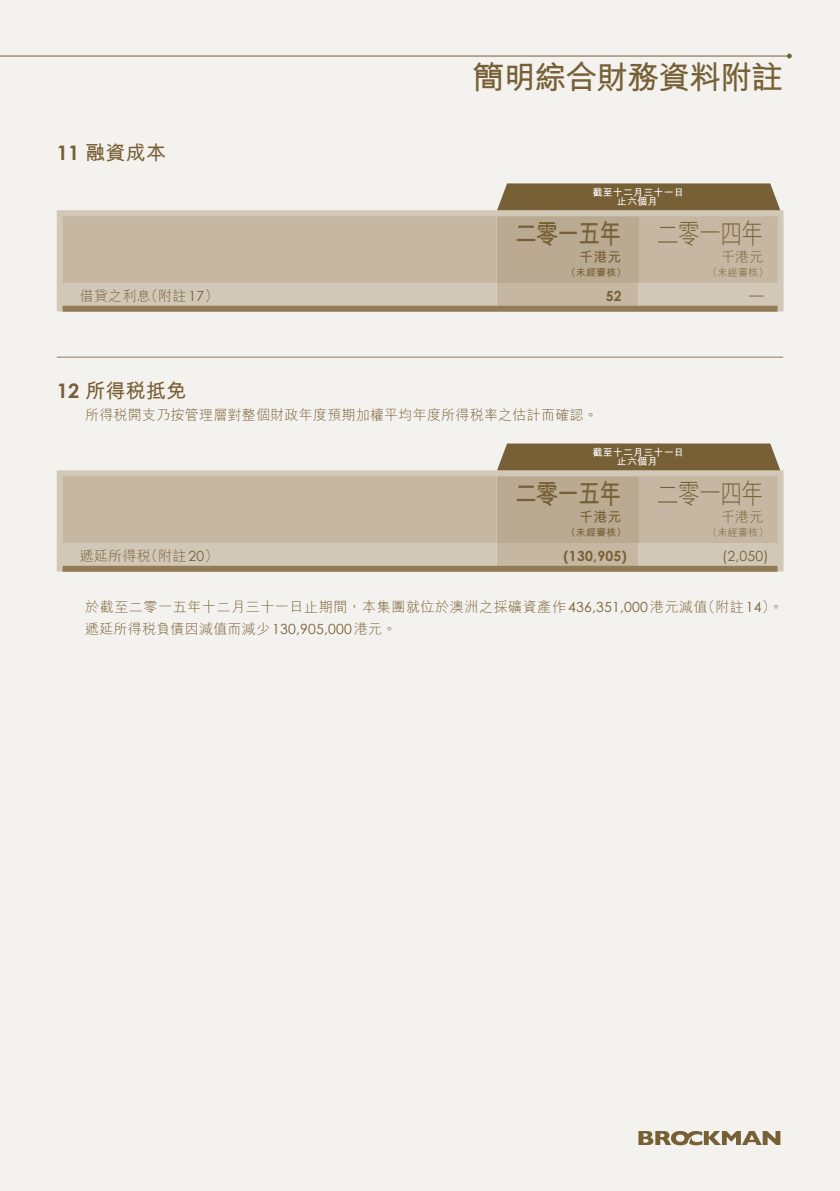
<style>
.page{position:relative;width:840px;height:1191px;background:#fff}
.page>*{position:absolute;margin:0;border:0;box-sizing:border-box;transform-origin:0 0}
.t1{font:32px "M Hei HK Bold E Ten B5 H";letter-spacing:-.035em;color:#776036}
.t2{font:28px "M Hei HK Bold E Ten B5 H";letter-spacing:-.06em;color:#776036;scale:.8 1}
.t3{font:28px "M Hei HK Light E Ten B5 H";letter-spacing:-.06em;color:#776036;scale:.8 1}
.t4{font:20px "M Hei HK Bold E Ten B5 H";letter-spacing:.015em;color:#776036}
.t5{font:14px/22px "M Hei HK Light E Ten B5 H";letter-spacing:.04em;color:#776036}
.t6{font:14px "M Hei HK Light E Ten B5 H";letter-spacing:.015em;color:#776036}
.t7{font:700 14px "Century Gothic";letter-spacing:.015em;color:#776036}
.t8{font:14px "Century Gothic";color:#776036}
.t9{font:14px "M Hei HK Bold E Ten B5 H";letter-spacing:.015em;color:#776036}
.t10{font:10px/9px "M Hei HK Bold E Ten B5 H";letter-spacing:.015em;color:#fff;text-align:center}
.t11{font:10px "M Hei HK Bold E Ten B5 H";letter-spacing:.015em;color:#776036}
.t12{font:10px "M Hei HK Light E Ten B5 H";letter-spacing:.015em;color:#776036}
.s1{font-family:"Century Gothic";font-weight:700}
.s2{font-family:"Century Gothic"}
</style>
<div class="page">
<div style="left:0;top:0;width:839px;height:1191px;background:#f4f2ee"></div>
<svg style="left:638px;top:1131px;width:142px;height:14px"></svg>
<hr style="left:0;top:56px;width:789px;height:1px;background:#776036">
<svg style="left:786px;top:54px;width:5px;height:4px"></svg>
<div style="left:63px;top:216px;width:714px;height:67px;background:#c5b7a2"></div>
<div style="left:496px;top:213px;width:142px;height:70px;background:#b9aa91"></div>
<svg style="left:63px;top:283px;width:714px;height:23px;background:#cec3b2"></svg>
<div style="left:57px;top:210px;width:439px;height:6px;background:#d2c8b8"></div>
<div style="left:57px;top:216px;width:6px;height:67px;background:#d2c8b8"></div>
<div style="left:496px;top:210px;width:287px;height:6px;background:#d2c8b8"></div>
<div style="left:777px;top:216px;width:6px;height:67px;background:#d2c8b8"></div>
<div style="left:57px;top:283px;width:6px;height:28px;background:#d2c8b8"></div>
<div style="left:777px;top:283px;width:6px;height:28px;background:#d2c8b8"></div>
<svg style="left:497px;top:183px;width:282px;height:27px;background:#7c663e"></svg>
<div style="left:63px;top:306px;width:714px;height:6px;background:#917c57"></div>
<hr style="left:57px;top:356px;width:725px;height:1px;background:#917c57">
<div style="left:63px;top:476px;width:714px;height:67px;background:#c5b7a2"></div>
<div style="left:496px;top:473px;width:142px;height:70px;background:#b9aa91"></div>
<svg style="left:63px;top:543px;width:714px;height:23px;background:#cec3b2"></svg>
<div style="left:57px;top:470px;width:439px;height:6px;background:#d2c8b8"></div>
<div style="left:57px;top:476px;width:6px;height:67px;background:#d2c8b8"></div>
<div style="left:496px;top:470px;width:287px;height:6px;background:#d2c8b8"></div>
<div style="left:777px;top:476px;width:6px;height:67px;background:#d2c8b8"></div>
<div style="left:57px;top:543px;width:6px;height:28px;background:#d2c8b8"></div>
<div style="left:777px;top:543px;width:6px;height:28px;background:#d2c8b8"></div>
<svg style="left:497px;top:443px;width:282px;height:27px;background:#7d673f"></svg>
<div style="left:63px;top:566px;width:714px;height:6px;background:#917c57"></div>
<h3 class="t4" style="left:57px;top:145px;width:111px"><span class="s1">11</span> 融資成本</h3>
<h1 class="t1" style="left:472px;top:65px;width:312px">簡明綜合財務資料附註</h1>
<p class="t10" style="left:592px;top:189px;width:93px">截至十二月三十一日止六個月</p>
<h2 class="t2" style="left:514px;top:223px;width:135px">二零一五年</h2>
<p class="t9" style="left:578px;top:251px;width:44px">千港元</p>
<p class="t11" style="left:565px;top:268px;width:62px">（未經審核）</p>
<h2 class="t3" style="left:656px;top:223px;width:135px">二零一四年</h2>
<p class="t6" style="left:720px;top:251px;width:44px">千港元</p>
<p class="t12" style="left:707px;top:268px;width:62px">（未經審核）</p>
<p class="t6" style="left:80px;top:290px;width:140px">借貸之利息（附註<span class="s2">17</span>）</p>
<p class="t7" style="left:605px;top:287px;width:17px">52</p>
<p class="t8" style="left:749px;top:286px;width:15px">—</p>
<h3 class="t4" style="left:57px;top:383px;width:131px"><span class="s1">12</span> 所得稅抵免</h3>
<p class="t6" style="left:85px;top:409px;width:514px">所得稅開支乃按管理層對整個財政年度預期加權平均年度所得稅率之估計而確認。</p>
<p class="t10" style="left:592px;top:449px;width:93px">截至十二月三十一日止六個月</p>
<h2 class="t2" style="left:514px;top:483px;width:135px">二零一五年</h2>
<p class="t9" style="left:578px;top:511px;width:44px">千港元</p>
<p class="t11" style="left:565px;top:528px;width:62px">（未經審核）</p>
<h2 class="t3" style="left:656px;top:483px;width:135px">二零一四年</h2>
<p class="t6" style="left:720px;top:511px;width:44px">千港元</p>
<p class="t12" style="left:707px;top:528px;width:62px">（未經審核）</p>
<p class="t6" style="left:80px;top:550px;width:140px">遞延所得稅（附註<span class="s2">20</span>）</p>
<p class="t7" style="left:563px;top:547px;width:65px">(130,905)</p>
<p class="t8" style="left:721px;top:547px;width:48px">(2,050)</p>
<p class="t5" style="left:85px;top:597px;width:699px">於截至二零一五年十二月三十一日止期間，本集團就位於澳洲之採礦資產作<span class="s2">436,351,000</span>港元減值（附註<span class="s2">14</span>）。遞延所得稅負債因減值而減少<span class="s2">130,905,000</span>港元。</p>
</div>
